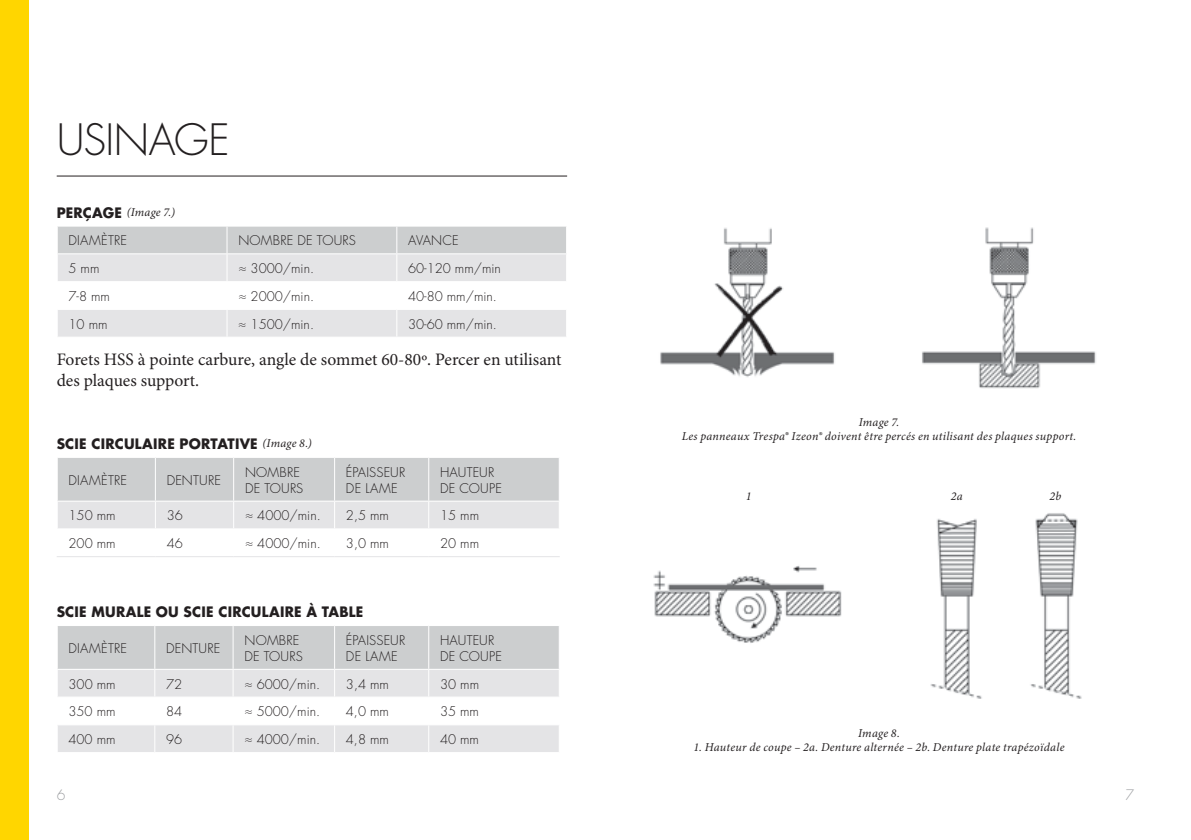
<style>
.page{position:relative;width:1191px;height:840px;background:#fff}
.page>*{position:absolute;margin:0;border:0;box-sizing:border-box;transform-origin:0 0}
.t1{font:300 42px "Futura Std";letter-spacing:-.015em;color:#231f20}
.t2{font:17.6px/21px "Minion Pro";color:#231f20}
.t3{font:700 14px "Futura Std";letter-spacing:.015em;color:#231f20}
.t4{font:300 14px "Futura Std";color:#9d9fa2}
.t5{font:300 13px/16px "Futura Std";color:#231f20}
.t6{font:300 13px/16px "Futura Std";letter-spacing:.02em;color:#231f20}
.t7{font:italic 12px/14px "Minion Pro";letter-spacing:.02em;color:#231f20;text-align:center}
.s1{font-family:"Futura Std";font-weight:700;font-style:normal;font-size:14px}
.s2{font-family:"Minion Pro";font-weight:400;font-style:italic;font-size:12px}
</style>
<div class="page">
<div style="left:0;top:0;width:28px;height:839px;background:#ffd600"></div>
<svg style="left:57px;top:226px;width:509px;height:110px"></svg>
<svg style="left:57px;top:458px;width:502px;height:70px"></svg>
<hr style="left:57px;top:556px;width:98px;height:1px;background:#e4e4e6">
<hr style="left:155px;top:556px;width:79px;height:1px;background:#e4e4e6">
<hr style="left:234px;top:556px;width:100px;height:1px;background:#e4e4e6">
<hr style="left:334px;top:556px;width:95px;height:1px;background:#e4e4e6">
<hr style="left:429px;top:556px;width:131px;height:1px;background:#e4e4e6">
<svg style="left:57px;top:626px;width:502px;height:125px"></svg>
<hr style="left:57px;top:696px;width:98px;height:1px;background:#fff">
<hr style="left:155px;top:696px;width:78px;height:1px;background:#fff">
<hr style="left:233px;top:696px;width:101px;height:1px;background:#fff">
<hr style="left:334px;top:696px;width:95px;height:1px;background:#fff">
<hr style="left:429px;top:696px;width:131px;height:1px;background:#fff">
<hr style="left:57px;top:175px;width:510px;height:1px;background:#231f20">
<img style="left:660px;top:227px;width:436px;height:162px">
<img style="left:653px;top:513px;width:429px;height:186px">
<h1 class="t1" style="left:57px;top:114px;width:174px">USINAGE</h1>
<p class="t7" style="left:57px;top:205px;width:120px"><span class="s1">PERÇAGE</span> (Image 7.)</p>
<p class="t6" style="left:69px;top:233px;width:60px">DIAMÈTRE</p>
<p class="t6" style="left:238px;top:233px;width:119px">NOMBRE DE TOURS</p>
<p class="t5" style="left:408px;top:233px;width:52px">AVANCE</p>
<p class="t5" style="left:69px;top:260px;width:32px">5 mm</p>
<p class="t5" style="left:238px;top:260px;width:77px">≈ 3000/min.</p>
<p class="t5" style="left:408px;top:260px;width:94px">60-120 mm/min</p>
<p class="t5" style="left:69px;top:288px;width:43px">7-8 mm</p>
<p class="t5" style="left:238px;top:288px;width:77px">≈ 2000/min.</p>
<p class="t5" style="left:408px;top:288px;width:90px">40-80 mm/min.</p>
<p class="t5" style="left:68px;top:316px;width:40px">10 mm</p>
<p class="t5" style="left:238px;top:316px;width:77px">≈ 1500/min.</p>
<p class="t5" style="left:408px;top:316px;width:90px">30-60 mm/min.</p>
<h2 class="t2" style="left:57px;top:349px;width:506px">Forets HSS à pointe carbure, angle de sommet 60-80º. Percer en utilisant des plaques support.</h2>
<p class="t3" style="left:57px;top:434px;width:257px">SCIE CIRCULAIRE PORTATIVE <span class="s2">(Image 8.)</span></p>
<p class="t6" style="left:69px;top:472px;width:60px">DIAMÈTRE</p>
<p class="t5" style="left:167px;top:472px;width:56px">DENTURE</p>
<p class="t6" style="left:245px;top:464px;width:60px">NOMBRE<br>DE TOURS</p>
<p class="t5" style="left:346px;top:464px;width:61px">ÉPAISSEUR<br>DE LAME</p>
<p class="t5" style="left:440px;top:464px;width:63px">HAUTEUR<br>DE COUPE</p>
<p class="t5" style="left:69px;top:507px;width:49px">150 mm</p>
<p class="t5" style="left:167px;top:507px;width:18px">36</p>
<p class="t5" style="left:245px;top:507px;width:77px">≈ 4000/min.</p>
<p class="t5" style="left:346px;top:507px;width:45px">2,5 mm</p>
<p class="t5" style="left:440px;top:507px;width:40px">15 mm</p>
<p class="t5" style="left:69px;top:535px;width:49px">200 mm</p>
<p class="t5" style="left:167px;top:535px;width:18px">46</p>
<p class="t5" style="left:245px;top:535px;width:77px">≈ 4000/min.</p>
<p class="t5" style="left:346px;top:535px;width:45px">3,0 mm</p>
<p class="t5" style="left:440px;top:535px;width:40px">20 mm</p>
<p class="t3" style="left:57px;top:602px;width:308px">SCIE MURALE OU SCIE CIRCULAIRE À TABLE</p>
<p class="t6" style="left:69px;top:640px;width:60px">DIAMÈTRE</p>
<p class="t5" style="left:166px;top:640px;width:56px">DENTURE</p>
<p class="t6" style="left:244px;top:632px;width:60px">NOMBRE<br>DE TOURS</p>
<p class="t5" style="left:346px;top:632px;width:61px">ÉPAISSEUR<br>DE LAME</p>
<p class="t5" style="left:440px;top:632px;width:63px">HAUTEUR<br>DE COUPE</p>
<p class="t5" style="left:69px;top:675px;width:49px">300 mm</p>
<p class="t5" style="left:166px;top:675px;width:18px">72</p>
<p class="t5" style="left:244px;top:675px;width:77px">≈ 6000/min.</p>
<p class="t5" style="left:346px;top:675px;width:45px">3,4 mm</p>
<p class="t5" style="left:440px;top:675px;width:41px">30 mm</p>
<p class="t5" style="left:69px;top:703px;width:49px">350 mm</p>
<p class="t5" style="left:166px;top:703px;width:18px">84</p>
<p class="t5" style="left:244px;top:703px;width:77px">≈ 5000/min.</p>
<p class="t5" style="left:346px;top:703px;width:45px">4,0 mm</p>
<p class="t5" style="left:440px;top:703px;width:41px">35 mm</p>
<p class="t5" style="left:68px;top:731px;width:49px">400 mm</p>
<p class="t5" style="left:166px;top:731px;width:18px">96</p>
<p class="t5" style="left:244px;top:731px;width:77px">≈ 4000/min.</p>
<p class="t5" style="left:346px;top:731px;width:45px">4,8 mm</p>
<p class="t5" style="left:440px;top:731px;width:41px">40 mm</p>
<p class="t7" style="left:681px;top:415px;width:396px">Image 7.<br>Les panneaux Trespa® Izeon® doivent être percés en utilisant des plaques support.</p>
<p class="t7" style="left:746px;top:489px;width:7px">1</p>
<p class="t7" style="left:951px;top:489px;width:13px">2a</p>
<p class="t7" style="left:1049px;top:489px;width:13px">2b</p>
<p class="t7" style="left:858px;top:726px;width:43px">Image 8.</p>
<p class="t7" style="left:693px;top:740px;width:372px">1. Hauteur de coupe – 2a. Denture alternée – 2b. Denture plate trapézoïdale</p>
<p class="t4" style="left:57px;top:786px;width:10px">6</p>
<p class="t4" style="left:1125px;top:786px;width:10px">7</p>
</div>
